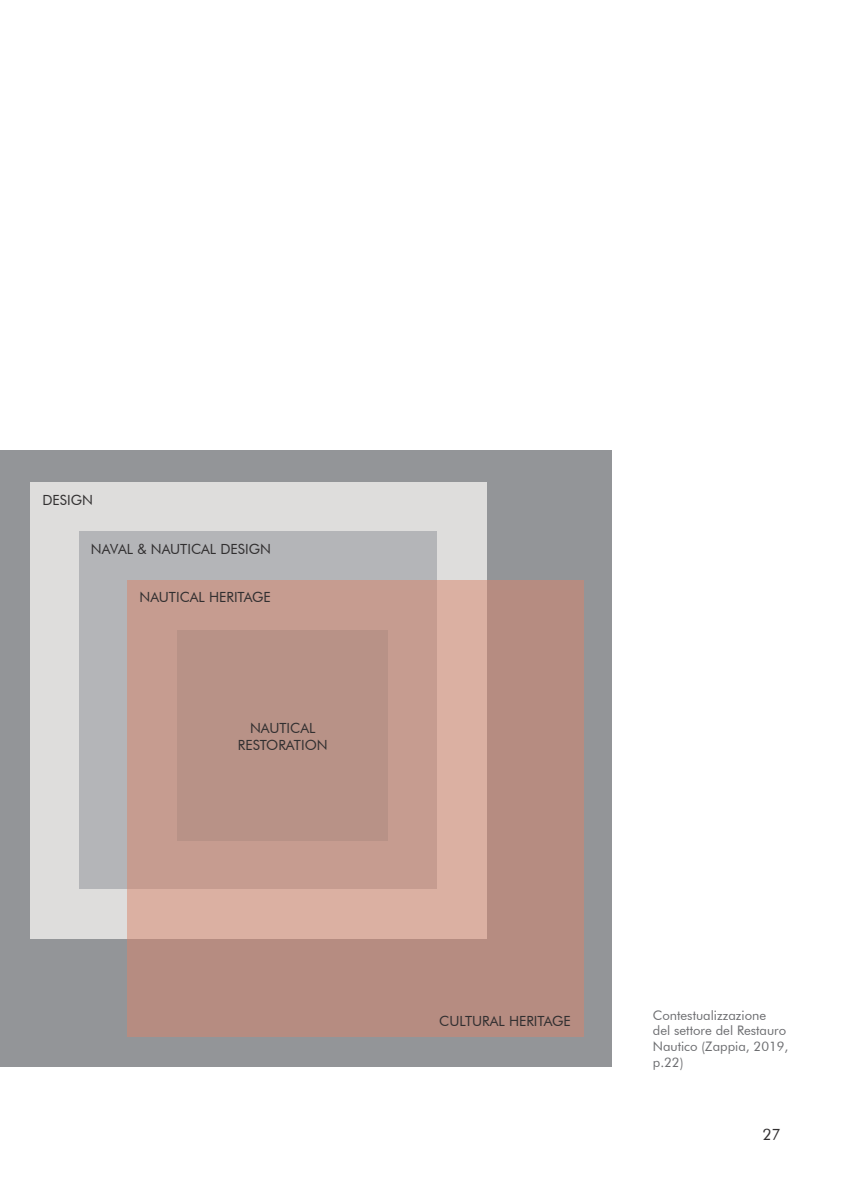
<style>
.page{position:relative;width:844px;height:1191px;background:#fff}
.page>*{position:absolute;margin:0;border:0;box-sizing:border-box;transform-origin:0 0}
.t1{font:15.75px "Futura BT";color:#312f30}
.t2{font:14px/17.5px "Futura BT";color:#312f30;text-align:center}
.note_pie_di_pagina_d{font:13.12px/15.8px "Futura BT";color:#6c6d70}
</style>
<div class="page">
<div style="left:0;top:450px;width:611px;height:617px;background:#939598"></div>
<div style="left:30px;top:482px;width:456px;height:456px;background:#dedddc"></div>
<div style="left:79px;top:531px;width:358px;height:357px;background:#b4b5b8"></div>
<svg style="left:127px;top:580px;width:456px;height:456px;background:#c2988c"></svg>
<div style="left:177px;top:630px;width:211px;height:211px;background:#b89287"></div>
<p class="t2" style="left:42px;top:491px;width:52px">DESIGN</p>
<p class="t2" style="left:91px;top:540px;width:182px">NAVAL &amp; NAUTICAL DESIGN</p>
<p class="t2" style="left:139px;top:588px;width:133px">NAUTICAL HERITAGE</p>
<p class="t2" style="left:238px;top:718px;width:91px">NAUTICAL<br>RESTORATION</p>
<p class="t2" style="left:439px;top:1012px;width:133px">CULTURAL HERITAGE</p>
<p class="note_pie_di_pagina_d" style="left:652px;top:1007px;width:137px">Contestualizzazione<br>del settore del Restauro<br>Nautico (Zappia, 2019, p.22)</p>
<p class="t1" style="left:762px;top:1124px;width:20px">27</p>
</div>
